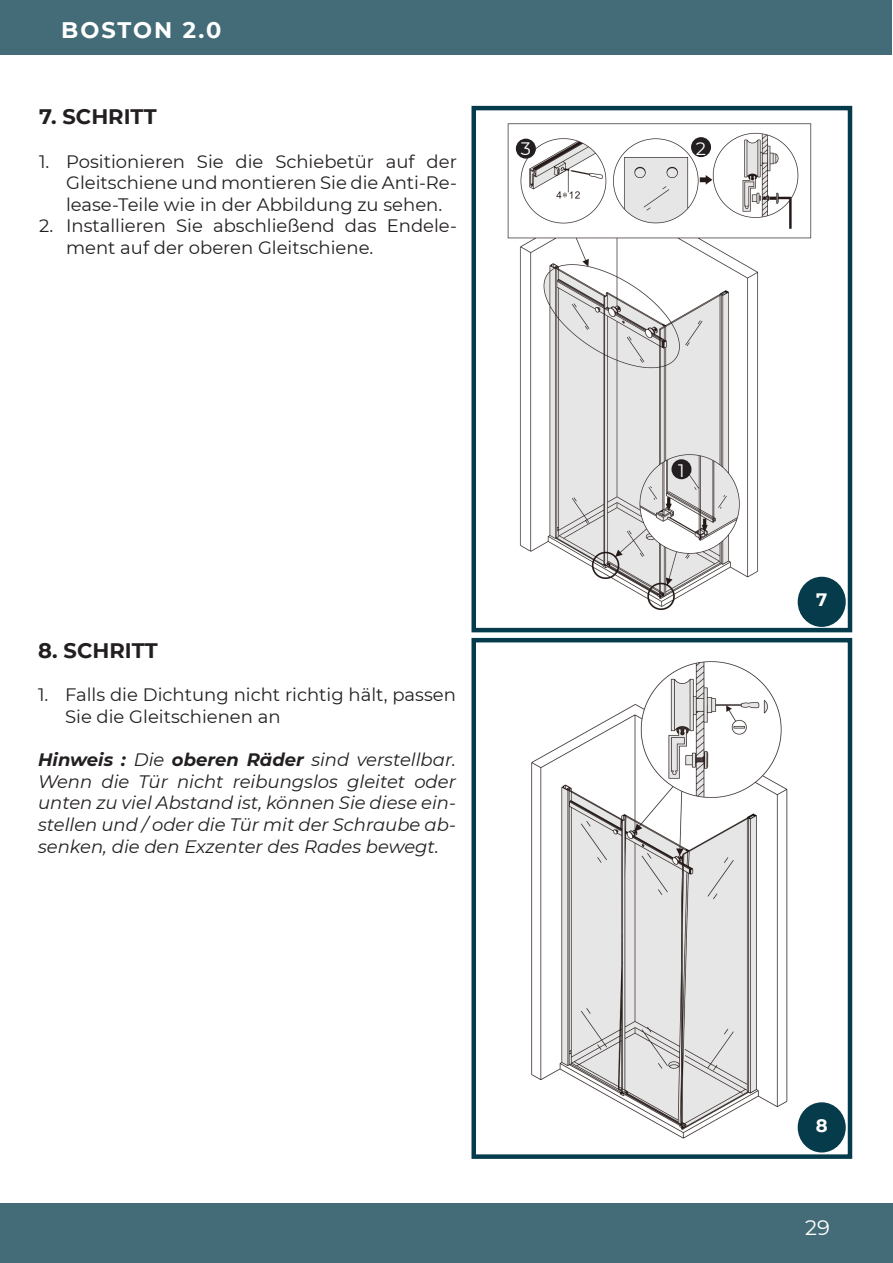
<style>
.page{position:relative;width:893px;height:1263px;background:#fff}
.page>*{position:absolute;margin:0;border:0;box-sizing:border-box;transform-origin:0 0}
.t1{font:700 22.5px "Montserrat";letter-spacing:.09em;color:#fff}
.t2{font:700 21px "Montserrat";color:#231f20}
.t3{font:21px "Montserrat";color:#fff}
.t4{font:18px/21.6px "Montserrat";color:#231f20}
.t5{font:italic 18px/21.6px "Montserrat";color:#231f20;text-align:justify}
.t6{font:18px "Montserrat";color:#fff}
.t7{font:700 18px "Montserrat";color:#fff}
.s1{font-weight:700}
</style>
<div class="page">
<img style="left:507px;top:123px;width:339px;height:504px">
<div style="left:471px;top:106px;width:381px;height:526px;border:4px solid #063b4b"></div>
<div style="left:798px;top:577px;width:47px;height:49px;background:#063b4b;border-radius:50%"></div>
<div style="left:798px;top:577px;width:48px;height:50px;border:2px solid #063b4b;border-radius:50%"></div>
<div style="left:0;top:0;width:892px;height:54px;background:#446c78"></div>
<div style="left:0;top:1203px;width:893px;height:60px;background:#446c78"></div>
<img style="left:531px;top:661px;width:315px;height:492px">
<div style="left:471px;top:638px;width:381px;height:521px;border:4px solid #063b4b"></div>
<div style="left:798px;top:1103px;width:47px;height:49px;background:#063b4b;border-radius:50%"></div>
<div style="left:798px;top:1102px;width:48px;height:50px;border:2px solid #063b4b;border-radius:50%"></div>
<div style="left:517px;top:139px;width:18px;height:19px;background:#231f20;border-radius:50%"></div>
<div style="left:516px;top:139px;width:20px;height:20px;border:2px solid #231f20;border-radius:50%"></div>
<div style="left:672px;top:460px;width:19px;height:18px;background:#231f20;border-radius:50%"></div>
<div style="left:671px;top:459px;width:20px;height:20px;border:2px solid #231f20;border-radius:50%"></div>
<div style="left:692px;top:138px;width:18px;height:18px;background:#231f20;border-radius:50%"></div>
<div style="left:691px;top:137px;width:20px;height:20px;border:2px solid #231f20;border-radius:50%"></div>
<p class="t1" style="left:61px;top:14px;width:162px">BOSTON 2.0</p>
<p class="t2" style="left:39px;top:102px;width:119px">7. SCHRITT</p>
<p class="t4" style="left:66px;top:150px;width:392px;text-align:justify;text-indent:-27px">1. Positionieren Sie die Schiebetür auf der Gleitschiene und montieren Sie die Anti-Re&shy;lease-Teile wie in der Abbildung zu sehen.</p>
<p class="t4" style="left:66px;top:215px;width:392px;text-indent:-27px">2. Installieren Sie abschließend das Endele&shy;ment auf der oberen Gleitschiene.</p>
<p class="t6" style="left:521px;top:136px;width:12px">3</p>
<p class="t2" style="left:38px;top:636px;width:121px">8. SCHRITT</p>
<p class="t4" style="left:65px;top:684px;width:392px;text-indent:-27px">1. Falls die Dichtung nicht richtig hält, passen<br>Sie die Gleitschienen an</p>
<p class="t5" style="left:38px;top:748px;width:419px"><span class="s1">Hinweis :</span> Die <span class="s1">oberen Räder</span> sind verstellbar.<br>Wenn die Tür nicht reibungslos gleitet oder unten zu viel Abstand ist, können Sie diese ein&shy;stellen und / oder die Tür mit der Schraube ab&shy;senken, die den Exzenter des Rades bewegt.</p>
<p class="t6" style="left:696px;top:136px;width:12px">2</p>
<p class="t6" style="left:678px;top:458px;width:8px">1</p>
<p class="t7" style="left:816px;top:587px;width:13px">7</p>
<p class="t7" style="left:816px;top:1113px;width:13px">8</p>
<p class="t3" style="left:805px;top:1213px;width:26px">29</p>
</div>
